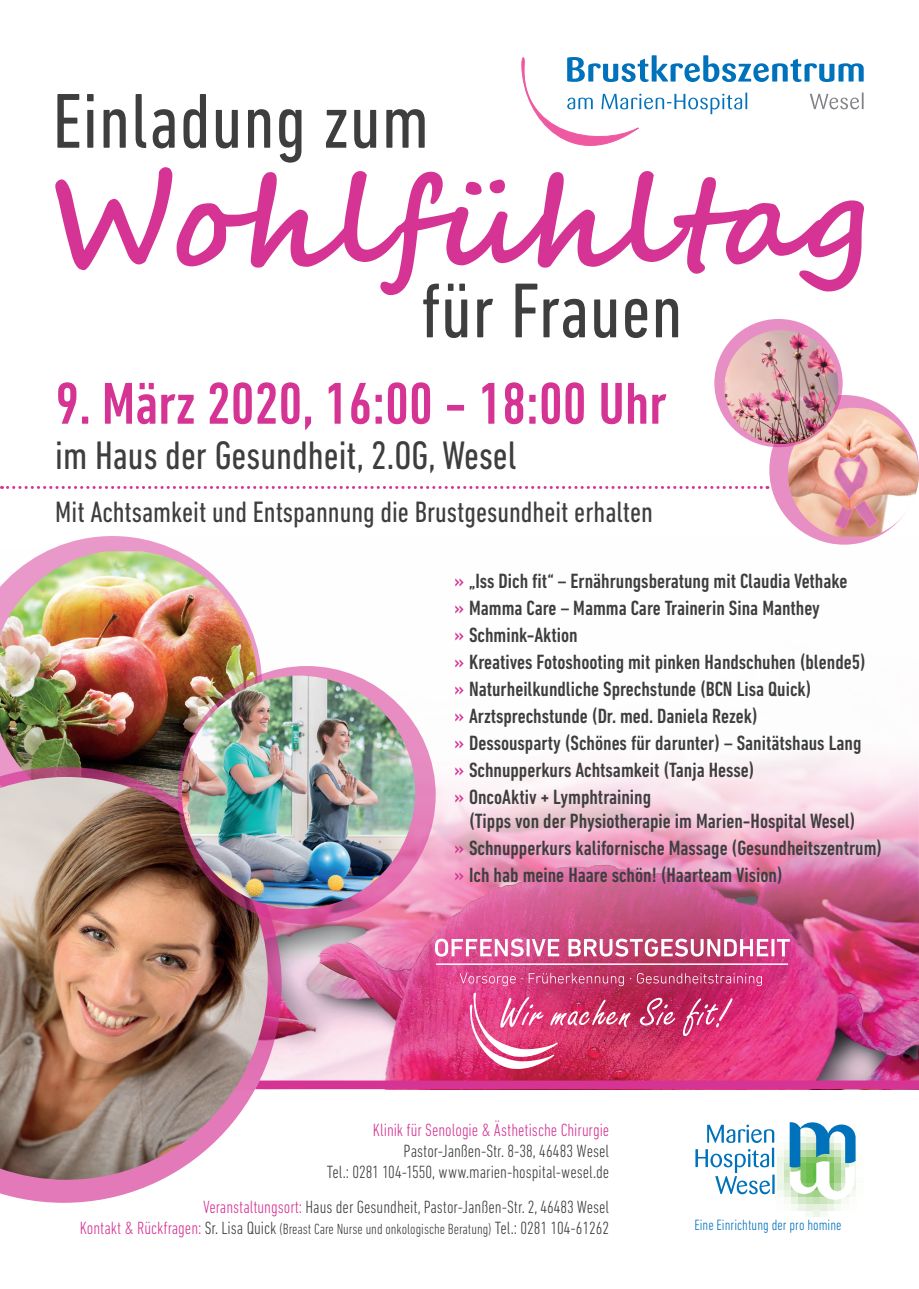
<style>
.page{position:relative;width:919px;height:1289px;background:#fff}
.page>*{position:absolute;margin:0;border:0;box-sizing:border-box;transform-origin:0 0}
.t1{font:500 condensed 60px "DIN Next LT Pro";color:#d53494}
.t2{font:condensed 40.5px "DIN Next LT Pro";color:#3e3e3f}
.t3{font:condensed 30px "DIN Next LT Pro";color:#3e3e3f}
.t4{font:500 condensed 21px/27px "DIN Next LT Pro";color:#3e3e3f}
.t5{font:300 condensed 18px/21px "DIN Next LT Pro";color:#3e3e3f;text-align:right}
.t6{font:300 condensed 18px "DIN Next LT Pro";color:#d53494}
.t7{font:300 condensed 15.15px "DIN Next LT Pro";letter-spacing:.005em;color:#0072bc}
.t8{font:300 condensed 15px "DIN Next LT Pro";color:#3e3e3f}
.s1{color:#d53494}
.s2{font-size:18px;color:#d53494}
.s3{font-size:18px}
</style>
<div class="page">
<img style="left:262px;top:536px;width:656px;height:544px">
<svg style="left:521px;top:55px;width:342px;height:91px"></svg>
<svg style="left:281px;top:1080px;width:637px;height:9px;background:#d43592"></svg>
<hr style="left:436px;top:963px;width:351px;height:1px;background:#fff">
<svg style="left:435px;top:938px;width:354px;height:18px"></svg>
<svg style="left:459px;top:973px;width:303px;height:95px;background:#d6467a"></svg>
<svg style="left:2px;top:486px;width:765px;height:3px"></svg>
<svg style="left:57px;top:94px;width:367px;height:69px"></svg>
<svg style="left:55px;top:167px;width:808px;height:128px"></svg>
<svg style="left:423px;top:283px;width:255px;height:55px"></svg>
<div style="left:812px;top:1203px;width:7px;height:7px;background:#e5f1de"></div>
<div style="left:812px;top:1210px;width:7px;height:6px;background:#ecf6e8"></div>
<div style="left:819px;top:1196px;width:8px;height:7px;background:#cce5bd"></div>
<div style="left:819px;top:1210px;width:8px;height:6px;background:#f6faf3"></div>
<div style="left:819px;top:1203px;width:8px;height:7px;background:#e5f1de"></div>
<div style="left:827px;top:1196px;width:7px;height:7px;background:#d4e9c9"></div>
<div style="left:827px;top:1203px;width:7px;height:7px;background:#ecf6e8"></div>
<svg style="left:834px;top:1199px;width:7px;height:4px"></svg>
<div style="left:834px;top:1203px;width:7px;height:7px;background:#f6faf3"></div>
<div style="left:841px;top:1196px;width:8px;height:7px;background:#f6faf3"></div>
<div style="left:841px;top:1203px;width:8px;height:7px;background:#fbfdfa"></div>
<div style="left:849px;top:1169px;width:7px;height:7px;background:#eff7ea"></div>
<div style="left:849px;top:1163px;width:7px;height:6px;background:#eff7ea"></div>
<div style="left:849px;top:1149px;width:7px;height:7px;background:#66aad2"></div>
<div style="left:849px;top:1143px;width:7px;height:6px;background:#68abd5"></div>
<div style="left:849px;top:1176px;width:7px;height:7px;background:#eff7ea"></div>
<div style="left:849px;top:1183px;width:7px;height:7px;background:#ecf6e8"></div>
<div style="left:849px;top:1190px;width:7px;height:6px;background:#f6faf3"></div>
<div style="left:849px;top:1196px;width:7px;height:7px;background:#fbfdfa"></div>
<div style="left:856px;top:1176px;width:7px;height:7px;background:#fbfdfa"></div>
<div style="left:812px;top:1196px;width:7px;height:7px;background:#c5e1b5"></div>
<div style="left:805px;top:1196px;width:7px;height:7px;background:#cce5bd"></div>
<div style="left:805px;top:1210px;width:7px;height:6px;background:#f6faf3"></div>
<div style="left:805px;top:1203px;width:7px;height:7px;background:#e5f1de"></div>
<div style="left:798px;top:1196px;width:7px;height:7px;background:#d4e9c9"></div>
<div style="left:798px;top:1203px;width:7px;height:7px;background:#ecf6e8"></div>
<div style="left:790px;top:1196px;width:8px;height:7px;background:#e8f3e2"></div>
<div style="left:790px;top:1203px;width:8px;height:7px;background:#f6faf3"></div>
<div style="left:783px;top:1169px;width:7px;height:7px;background:#cae4bb"></div>
<div style="left:783px;top:1163px;width:7px;height:6px;background:#d2e8c6"></div>
<div style="left:783px;top:1156px;width:7px;height:7px;background:#e0efd8"></div>
<div style="left:783px;top:1149px;width:7px;height:7px;background:#e8f3e2"></div>
<div style="left:783px;top:1143px;width:7px;height:6px;background:#f6faf3"></div>
<div style="left:783px;top:1176px;width:7px;height:7px;background:#d2e8c6"></div>
<div style="left:783px;top:1183px;width:7px;height:7px;background:#e0efd8"></div>
<div style="left:783px;top:1196px;width:7px;height:7px;background:#f6faf3"></div>
<div style="left:783px;top:1190px;width:7px;height:6px;background:#e8f3e2"></div>
<div style="left:783px;top:1203px;width:7px;height:7px;background:#fbfdfa"></div>
<div style="left:776px;top:1169px;width:7px;height:7px;background:#eff7ea"></div>
<div style="left:776px;top:1163px;width:7px;height:6px;background:#eff7ea"></div>
<div style="left:776px;top:1156px;width:7px;height:7px;background:#ecf6e8"></div>
<div style="left:776px;top:1149px;width:7px;height:7px;background:#f6faf3"></div>
<div style="left:776px;top:1143px;width:7px;height:6px;background:#fbfdfa"></div>
<div style="left:776px;top:1176px;width:7px;height:7px;background:#eff7ea"></div>
<div style="left:776px;top:1183px;width:7px;height:7px;background:#ecf6e8"></div>
<div style="left:776px;top:1190px;width:7px;height:6px;background:#f6faf3"></div>
<div style="left:776px;top:1196px;width:7px;height:7px;background:#fbfdfa"></div>
<div style="left:768px;top:1156px;width:8px;height:7px;background:#cbe3ef"></div>
<div style="left:768px;top:1176px;width:8px;height:7px;background:#60a7d3"></div>
<div style="left:768px;top:1183px;width:8px;height:7px;background:#60a7d4"></div>
<div style="left:783px;top:1136px;width:7px;height:7px;background:#fbfdfa"></div>
<svg style="left:707px;top:1124px;width:67px;height:18px"></svg>
<hr style="left:771px;top:1147px;width:3px;height:20px;background:#0072bc">
<svg style="left:695px;top:1148px;width:79px;height:46px"></svg>
<svg style="left:789px;top:1122px;width:66px;height:77px"></svg>
<svg style="left:47px;top:536px;width:215px;height:140px"></svg>
<img style="left:0;top:551px;width:257px;height:216px">
<svg style="left:0;top:767px;width:281px;height:435px"></svg>
<img style="left:0;top:777px;width:268px;height:402px">
<svg style="left:178px;top:666px;width:257px;height:258px;background:#d66da7"></svg>
<img style="left:182px;top:675px;width:233px;height:234px;border-radius:116px">
<div style="left:769px;top:395px;width:149px;height:149px;background:#e78fc4;border-radius:50%"></div>
<img style="left:787px;top:408px;width:131px;height:128px">
<svg style="left:714px;top:319px;width:128px;height:128px;background:#e68ec2"></svg>
<img style="left:724px;top:330px;width:114px;height:114px;border-radius:57px">
<h1 class="t1" style="left:55px;top:369px;width:613px">9. März 2020, 16:00 - 18:00 Uhr</h1>
<h2 class="t2" style="left:55px;top:432px;width:463px">im Haus der Gesundheit, 2.OG, Wesel</h2>
<h3 class="t3" style="left:55px;top:495px;width:599px">Mit Achtsamkeit und Entspannung die Brustgesundheit erhalten</h3>
<p class="t4" style="left:454px;top:567px;width:413px"><span class="s1">»</span> „Iss Dich fit“ – Ernährungsberatung mit Claudia Vethake<br><span class="s1">»</span> Mamma Care – Mamma Care Trainerin Sina Manthey<br><span class="s1">»</span> Schmink-Aktion<br><span class="s1">»</span> Kreatives Fotoshooting mit pinken Handschuhen (blende5) <span class="s1">»</span> Naturheilkundliche Sprechstunde (BCN Lisa Quick)<br><span class="s1">»</span> Arztsprechstunde (Dr. med. Daniela Rezek)<br><span class="s1">»</span> Dessousparty (Schönes für darunter) – Sanitätshaus Lang <span class="s1">»</span> Schnupperkurs Achtsamkeit (Tanja Hesse)<br><span class="s1">»</span> OncoAktiv + Lymphtraining</p>
<p class="t4" style="left:454px;top:807px;width:429px;text-indent:15px">(Tipps von der Physiotherapie im Marien-Hospital Wesel)<br><span class="s1">»</span> Schnupperkurs kalifornische Massage (Gesundheitszentrum) <span class="s1">»</span> Ich hab meine Haare schön! (Haarteam Vision)</p>
<p class="t6" style="left:373px;top:1119px;width:238px">Klinik für Senologie &amp; Ästhetische Chirurgie</p>
<p class="t5" style="left:327px;top:1139px;width:284px">Pastor-Janßen-Str. 8-38, 46483 Wesel<br>Tel.: 0281 104-1550, www.marien-hospital-wesel.de</p>
<p class="t5" style="left:203px;top:1195px;width:407px"><span class="s1">Veranstaltungsort:</span> Haus der Gesundheit, Pastor-Janßen-Str. 2, 46483 Wesel</p>
<p class="t8" style="left:80px;top:1219px;width:531px"><span class="s2">Kontakt &amp; Rückfragen:</span> <span class="s3">Sr. Lisa Quick</span> (Breast Care Nurse und onkologische Beratung) <span class="s3">Tel.: 0281 104-61262</span></p>
<p class="t7" style="left:694px;top:1216px;width:149px">Eine Einrichtung der pro homine</p>
</div>
